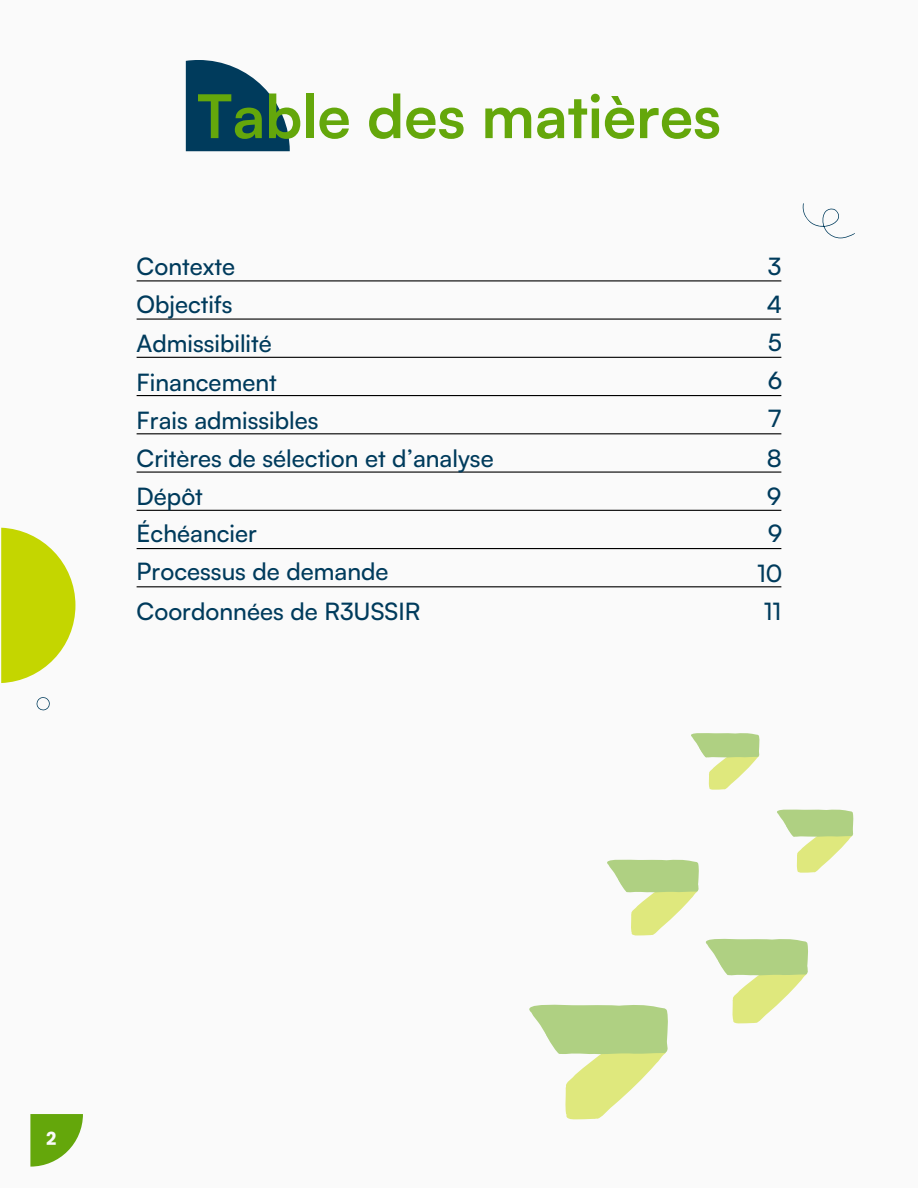
<style>
.page{position:relative;width:918px;height:1188px;background:#fafafa}
.page>*{position:absolute;margin:0;border:0;box-sizing:border-box;transform-origin:0 0}
.t1{font:700 60px "Satoshi";color:#64a70b}
.t2{font:500 24px "Satoshi";color:#003b5c}
.t3{font:700 18px "Poppins";color:#fafafa}
</style>
<div class="page">
<svg style="left:30px;top:1114px;width:53px;height:53px"></svg>
<svg style="left:529px;top:809px;width:325px;height:311px"></svg>
<svg style="left:691px;top:733px;width:69px;height:57px"></svg>
<svg style="left:186px;top:60px;width:104px;height:91px"></svg>
<hr style="left:137px;top:280px;width:644px;height:1px;background:#000">
<hr style="left:137px;top:319px;width:644px;height:1px;background:#000">
<hr style="left:137px;top:357px;width:644px;height:1px;background:#000">
<hr style="left:137px;top:395px;width:644px;height:1px;background:#000">
<hr style="left:137px;top:433px;width:644px;height:1px;background:#000">
<hr style="left:137px;top:472px;width:644px;height:1px;background:#000">
<hr style="left:137px;top:510px;width:644px;height:1px;background:#000">
<hr style="left:137px;top:548px;width:644px;height:1px;background:#000">
<hr style="left:137px;top:586px;width:644px;height:1px;background:#000">
<svg style="left:1px;top:528px;width:74px;height:155px"></svg>
<svg style="left:36px;top:697px;width:14px;height:13px"></svg>
<svg style="left:802px;top:203px;width:53px;height:35px"></svg>
<p class="t1" style="left:197px;top:78px;width:526px">Table des matières</p>
<p class="t2" style="left:137px;top:251px;width:100px">Contexte</p>
<p class="t2" style="left:137px;top:289px;width:97px">Objectifs</p>
<p class="t2" style="left:137px;top:328px;width:137px">Admissibilité</p>
<p class="t2" style="left:137px;top:366px;width:142px">Financement</p>
<p class="t2" style="left:137px;top:404px;width:183px">Frais admissibles</p>
<p class="t2" style="left:137px;top:442px;width:359px">Critères de sélection et d’analyse</p>
<p class="t2" style="left:137px;top:480px;width:68px">Dépôt</p>
<p class="t2" style="left:137px;top:518px;width:122px">Échéancier</p>
<p class="t2" style="left:137px;top:556px;width:254px">Processus de demande</p>
<p class="t2" style="left:137px;top:596px;width:285px">Coordonnées de R3USSIR</p>
<p class="t2" style="left:768px;top:251px;width:15px">3</p>
<p class="t2" style="left:767px;top:289px;width:17px">4</p>
<p class="t2" style="left:768px;top:327px;width:16px">5</p>
<p class="t2" style="left:768px;top:365px;width:16px">6</p>
<p class="t2" style="left:769px;top:403px;width:14px">7</p>
<p class="t2" style="left:767px;top:442px;width:16px">8</p>
<p class="t2" style="left:767px;top:480px;width:16px">9</p>
<p class="t2" style="left:768px;top:518px;width:16px">9</p>
<p class="t2" style="left:757px;top:557px;width:27px">10</p>
<p class="t2" style="left:764px;top:596px;width:19px">11</p>
<h1 class="t3" style="left:46px;top:1126px;width:12px">2</h1>
</div>
